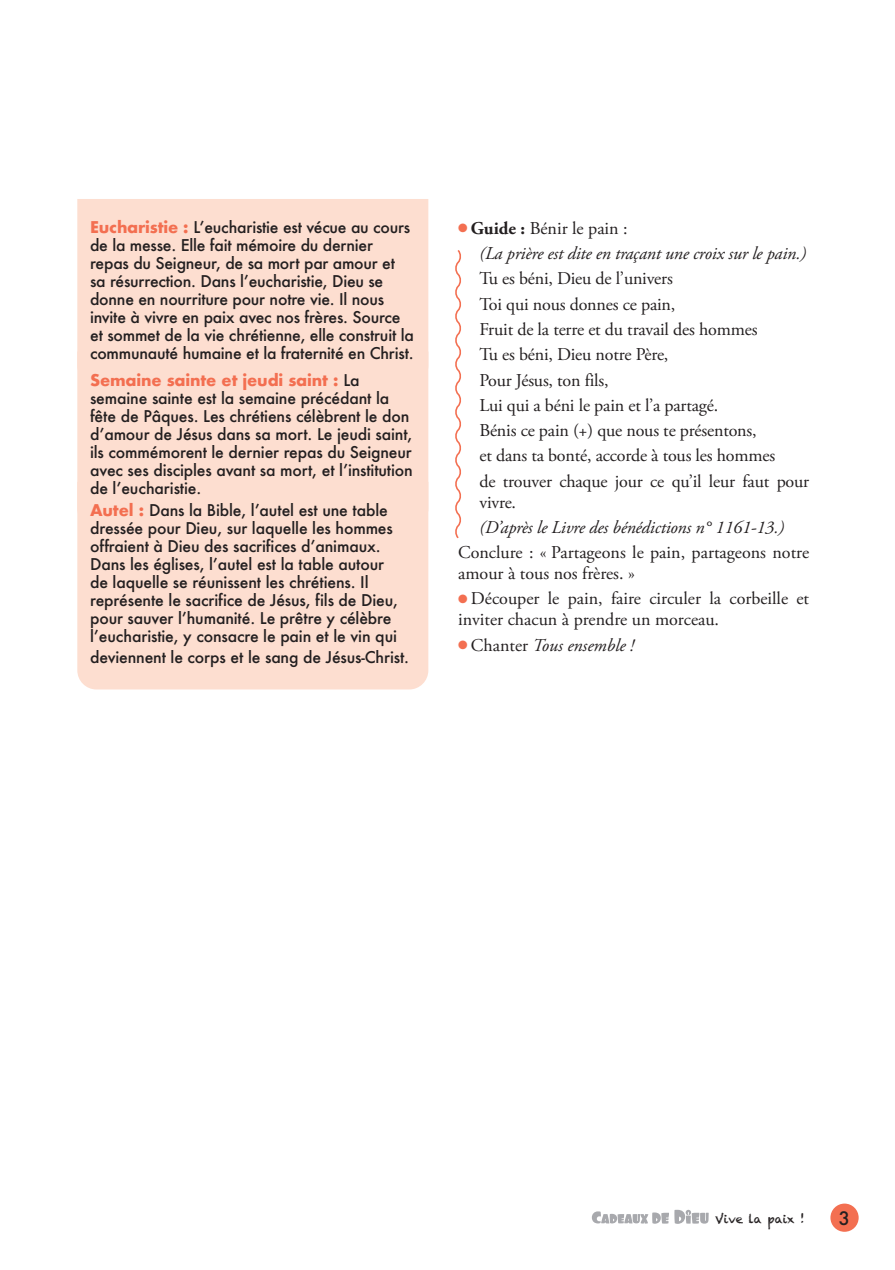
<style>
.page{position:relative;width:895px;height:1270px;background:#fff}
.page>*{position:absolute;margin:0;border:0;box-sizing:border-box;transform-origin:0 0}
.t1{font:18px/25.2px "Adobe Garamond Pro";letter-spacing:-.01em;color:#231f20}
.t2{font:italic 18px/25.2px "Adobe Garamond Pro";letter-spacing:-.01em;color:#231f20}
.t3{font:500 18px "Futura";color:#231f20}
.t4{font:500 15.75px/18px "Futura";letter-spacing:-.01em;color:#231f20}
.t5{font:11.85px "Chalkduster";letter-spacing:-.01em;color:#231f20}
.s1{font-weight:700;color:#f36f51}
.s2{color:#f36f51}
.s3{font-weight:700;font-style:normal}
.s4{font-style:normal}
</style>
<div class="page">
<div style="left:830px;top:1203px;width:28px;height:28px;background:#f36f51;border-radius:50%"></div>
<svg style="left:591px;top:1209px;width:117px;height:14px"></svg>
<div style="left:77px;top:199px;width:351px;height:152px;background:#fdded0"></div>
<div style="left:77px;top:351px;width:351px;height:131px;background:#fdded0"></div>
<div style="left:77px;top:482px;width:351px;height:207px;background:#fdded0"></div>
<svg style="left:455px;top:250px;width:6px;height:289px"></svg>
<p class="t4" style="left:90px;top:218px;width:325px"><span class="s1">Eucharistie :</span> L’eucharistie est vécue au cours de la messe. Elle fait mémoire du dernier repas du Seigneur, de sa mort par amour et sa résurrection. Dans l’eucharistie, Dieu se donne en nourriture pour notre vie. Il nous invite à vivre en paix avec nos frères. Source et sommet de la vie chrétienne, elle construit la communauté humaine et la fraternité en Christ.</p>
<p class="t4" style="left:90px;top:371px;width:324px"><span class="s1">Semaine sainte et jeudi saint :</span> La semaine sainte est la semaine précédant la fête de Pâques. Les chrétiens célèbrent le don d’amour de Jésus dans sa mort. Le jeudi saint, ils commémorent le dernier repas du Seigneur avec ses disciples avant sa mort, et l’institution de l’eucharistie.</p>
<p class="t4" style="left:90px;top:501px;width:309px"><span class="s1">Autel :</span> Dans la Bible, l’autel est une table dressée pour Dieu, sur laquelle les hommes offraient à Dieu des sacrifices d’animaux.<br>Dans les églises, l’autel est la table autour de laquelle se réunissent les chrétiens. Il représente le sacrifice de Jésus, fils de Dieu, pour sauver l’humanité. Le prêtre y célèbre l’eucharistie, y consacre le pain et le vin qui</p>
<p class="t4" style="left:90px;top:648px;width:320px">deviennent le corps et le sang de Jésus-Christ.</p>
<p class="t2" style="left:479px;top:216px;width:328px;text-indent:-21px"><span class="s2">●</span> <span class="s3">Guide :</span> <span class="s4">Bénir le pain :<br></span>(La prière est dite en traçant une croix sur le pain.)</p>
<p class="t1" style="left:479px;top:267px;width:331px">Tu es béni, Dieu de l’univers<br>Toi qui nous donnes ce pain,<br>Fruit de la terre et du travail des hommes<br>Tu es béni, Dieu notre Père,<br>Pour Jésus, ton fils,<br>Lui qui a béni le pain et l’a partagé.<br>Bénis ce pain (+) que nous te présentons,<br>et dans ta bonté, accorde à tous les hommes<br>de trouver chaque jour ce qu’il leur faut pour</p>
<p class="t1" style="left:479px;top:490px;width:38px">vivre.</p>
<p class="t2" style="left:479px;top:515px;width:306px">(D’après le Livre des bénédictions n° 1161‑13.)</p>
<p class="t1" style="left:458px;top:542px;width:352px;line-height:21px">Conclure : « Partageons le pain, partageons notre amour à tous nos frères. »</p>
<p class="t1" style="left:458px;top:589px;width:352px;line-height:21px"><span class="s2">●</span> Découper le pain, faire circuler la corbeille et inviter chacun à prendre un morceau.</p>
<p class="t2" style="left:458px;top:633px;width:177px"><span class="s2">●</span> <span class="s4">Chanter</span> Tous ensemble !</p>
<p class="t5" style="left:715px;top:1211px;width:91px">Vive la paix !</p>
<p class="t3" style="left:838px;top:1206px;width:13px">3</p>
</div>
